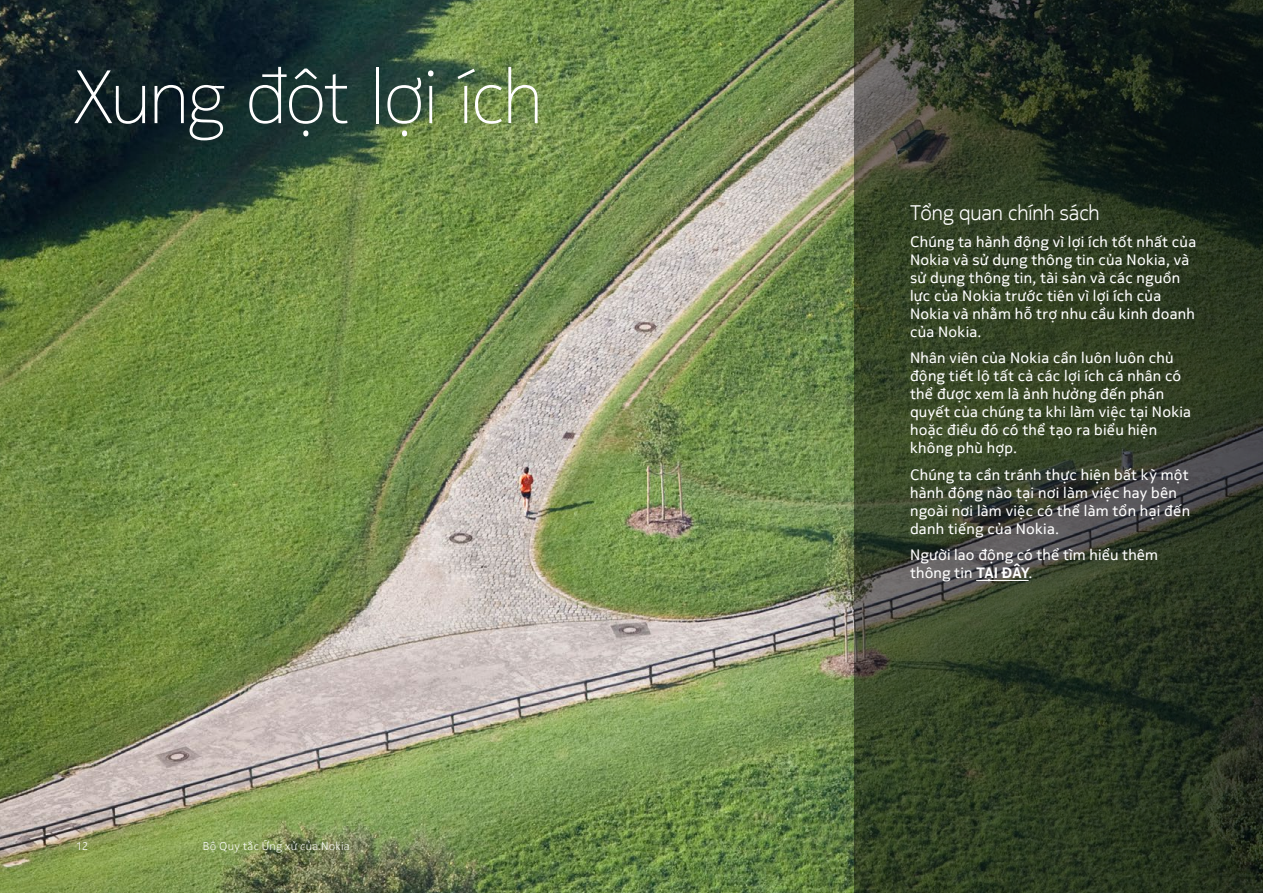
<style>
.page{position:relative;width:1263px;height:893px;background:#fff}
.page>*{position:absolute;margin:0;border:0;box-sizing:border-box;transform-origin:0 0}
.t1{font:200 75px "Nokia Pure Headline";letter-spacing:-.015em;color:#fff}
.t2{font:300 21px "Nokia Pure Headline";color:#fff}
.t3{font:15px/18px "Nokia Pure Text";letter-spacing:.02em;color:#fff}
.t4{font:300 11.25px "Nokia Pure Text";letter-spacing:.025em;color:#fff}
.s1{font-weight:700}
</style>
<div class="page">
<img style="left:0;top:0;width:599px;height:893px">
<img style="left:599px;top:0;width:256px;height:893px">
<svg style="left:855px;top:0;width:408px;height:893px;background:#2e3925"></svg>
<hr style="left:976px;top:580px;width:53px;height:1px;background:#fff">
<h1 class="t1" style="left:74px;top:51px;width:470px">Xung đột lợi ích</h1>
<p class="t4" style="left:76px;top:839px;width:14px">12</p>
<p class="t4" style="left:203px;top:839px;width:149px">Bộ Quy tắc Ứng xử của Nokia</p>
<h2 class="t2" style="left:910px;top:200px;width:191px">Tổng quan chính sách</h2>
<p class="t3" style="left:910px;top:232px;width:288px">Chúng ta hành động vì lợi ích tốt nhất của<br>Nokia và sử dụng thông tin của Nokia, và sử dụng thông tin, tài sản và các nguồn lực của Nokia trước tiên vì lợi ích của<br>Nokia và nhằm hỗ trợ nhu cầu kinh doanh của Nokia.</p>
<p class="t3" style="left:910px;top:349px;width:283px">Nhân viên của Nokia cần luôn luôn chủ động tiết lộ tất cả các lợi ích cá nhân có thể được xem là ảnh hưởng đến phán quyết của chúng ta khi làm việc tại Nokia hoặc điều đó có thể tạo ra biểu hiện không phù hợp.</p>
<p class="t3" style="left:910px;top:465px;width:282px">Chúng ta cần tránh thực hiện bất kỳ một hành động nào tại nơi làm việc hay bên ngoài nơi làm việc có thể làm tổn hại đến danh tiếng của Nokia.</p>
<p class="t3" style="left:910px;top:546px;width:250px">Người lao động có thể tìm hiểu thêm thông tin <span class="s1">TẠI ĐÂY</span>.</p>
</div>
